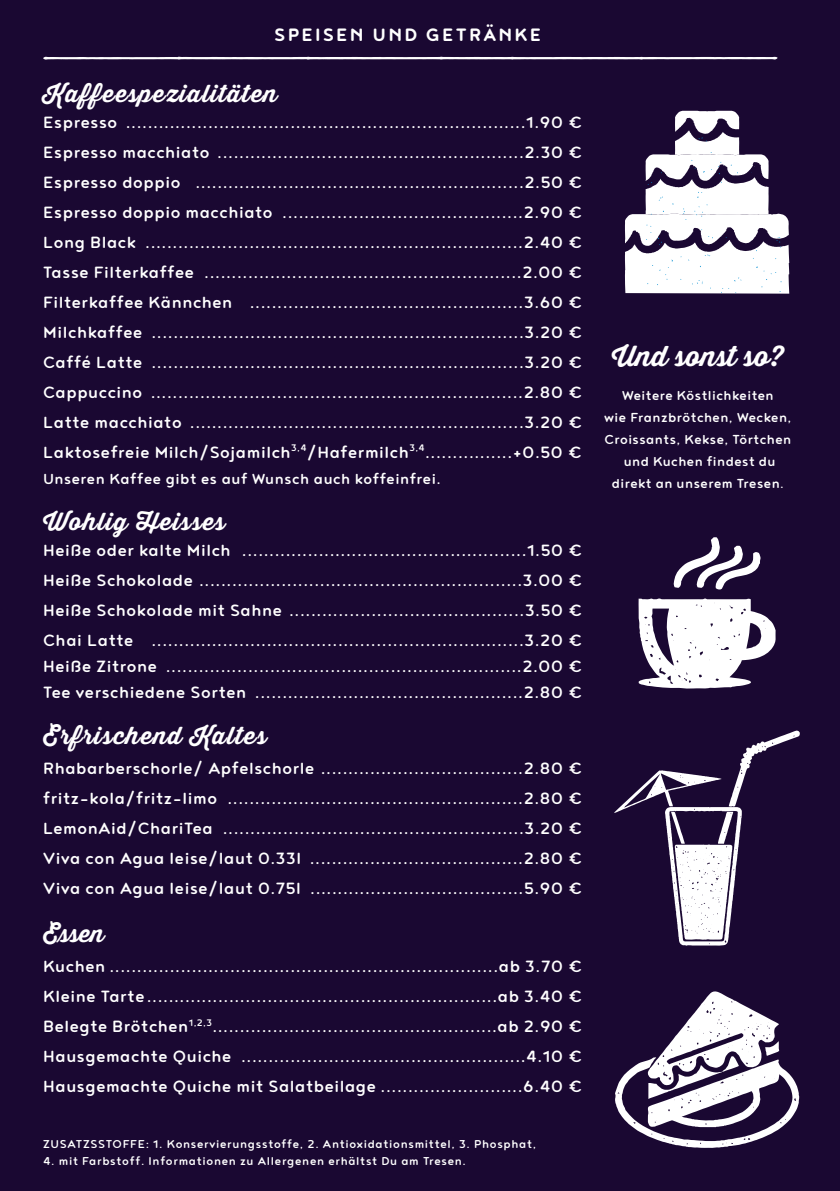
<style>
.page{position:relative;width:840px;height:1191px;background:#fff}
.page>*{position:absolute;margin:0;border:0;box-sizing:border-box;transform-origin:0 0}
.t1{font:700 28px "Thirsty Soft";color:#fff}
.t2{font:700 24px "Thirsty Soft";letter-spacing:.05em;color:#fff}
.t3{font:22px "Noyh R Bold";letter-spacing:.1em;color:#fff}
.t4{font:20px/30px "Noyh R";letter-spacing:.03em;color:#fff;text-align:justify}
.t5{font:18px "Noyh R";letter-spacing:.03em;color:#fff}
.t6{font:16px/22px "Noyh R";letter-spacing:.03em;color:#fff;text-align:center}
.t7{font:14px "Noyh R";letter-spacing:.05em;color:#fff}
.s1{font-size:15px}
</style>
<div class="page">
<div style="left:0;top:0;width:839px;height:1191px;background:#1a0832"></div>
<svg style="left:43px;top:57px;width:734px;height:3px"></svg>
<svg style="left:615px;top:991px;width:183px;height:157px"></svg>
<svg style="left:638px;top:598px;width:137px;height:91px"></svg>
<svg style="left:673px;top:537px;width:87px;height:52px"></svg>
<svg style="left:614px;top:730px;width:185px;height:215px"></svg>
<svg style="left:624px;top:111px;width:164px;height:183px"></svg>
<p class="t3" style="left:274px;top:22px;width:268px">SPEISEN UND GETRÄNKE</p>
<p class="t2" style="left:43px;top:75px;width:235px">Kaffeespezialitäten</p>
<p class="t4" style="left:43px;top:107px;width:540px">Espresso .........................................................................1.90 € Espresso macchiato ........................................................2.30 € Espresso doppio ............................................................2.50 € Espresso doppio macchiato ............................................2.90 € Long Black .....................................................................2.40 € Tasse Filterkaffee ..........................................................2.00 € Filterkaffee Kännchen ..................................................3.60 € Milchkaffee ....................................................................3.20 € Caffé Latte ....................................................................3.20 € Cappuccino ....................................................................2.80 € Latte macchiato .............................................................3.20 € Laktosefreie Milch/Sojamilch<sup>3,4</sup>/Hafermilch<sup>3,4</sup>................+0.50 €</p>
<p class="t5" style="left:43px;top:469px;width:399px">Unseren Kaffee gibt es auf Wunsch auch koffeinfrei.</p>
<p class="t2" style="left:43px;top:503px;width:183px">Wohlig Heisses</p>
<p class="t4" style="left:43px;top:535px;width:540px">Heiße oder kalte Milch ....................................................1.50 € Heiße Schokolade ...........................................................3.00 € Heiße Schokolade mit Sahne ...........................................3.50 € Chai Latte ....................................................................3.20 €</p>
<p class="t4" style="left:43px;top:653px;width:540px;line-height:26px">Heiße Zitrone .................................................................2.00 €<br>Tee verschiedene Sorten .................................................2.80 €</p>
<p class="t2" style="left:43px;top:717px;width:225px">Erfrischend Kaltes</p>
<p class="t4" style="left:43px;top:753px;width:540px">Rhabarberschorle/ Apfelschorle .....................................2.80 € fritz-kola/fritz-limo ......................................................2.80 € LemonAid/ChariTea .......................................................3.20 € Viva con Agua leise/laut 0.33l .......................................2.80 € Viva con Agua leise/laut 0.75l .......................................5.90 €</p>
<p class="t2" style="left:43px;top:915px;width:63px">Essen</p>
<p class="t4" style="left:43px;top:951px;width:540px">Kuchen .......................................................................ab 3.70 € Kleine Tarte................................................................ab 3.40 € Belegte Brötchen<sup>1,2,3</sup>....................................................ab 2.90 € Hausgemachte Quiche ....................................................4.10 € Hausgemachte Quiche mit Salatbeilage ..........................6.40 €</p>
<p class="t7" style="left:43px;top:1136px;width:494px">ZUSATZSSTOFFE: 1. Konservierungsstoffe, 2. Antioxidationsmittel, 3. Phosphat,</p>
<p class="t7" style="left:43px;top:1153px;width:424px">4. mit Farbstoff. Informationen zu Allergenen erhältst Du am Tresen.</p>
<h1 class="t1" style="left:611px;top:335px;width:173px">Und sonst so?</h1>
<p class="t6" style="left:604px;top:384px;width:189px">Weitere Köstlichkeiten<br>wie Franzbrötchen, Wecken,<br>Croissants, Kekse, Törtchen und Kuchen findest du direkt an unserem Tresen<span class="s1">.</span></p>
</div>
